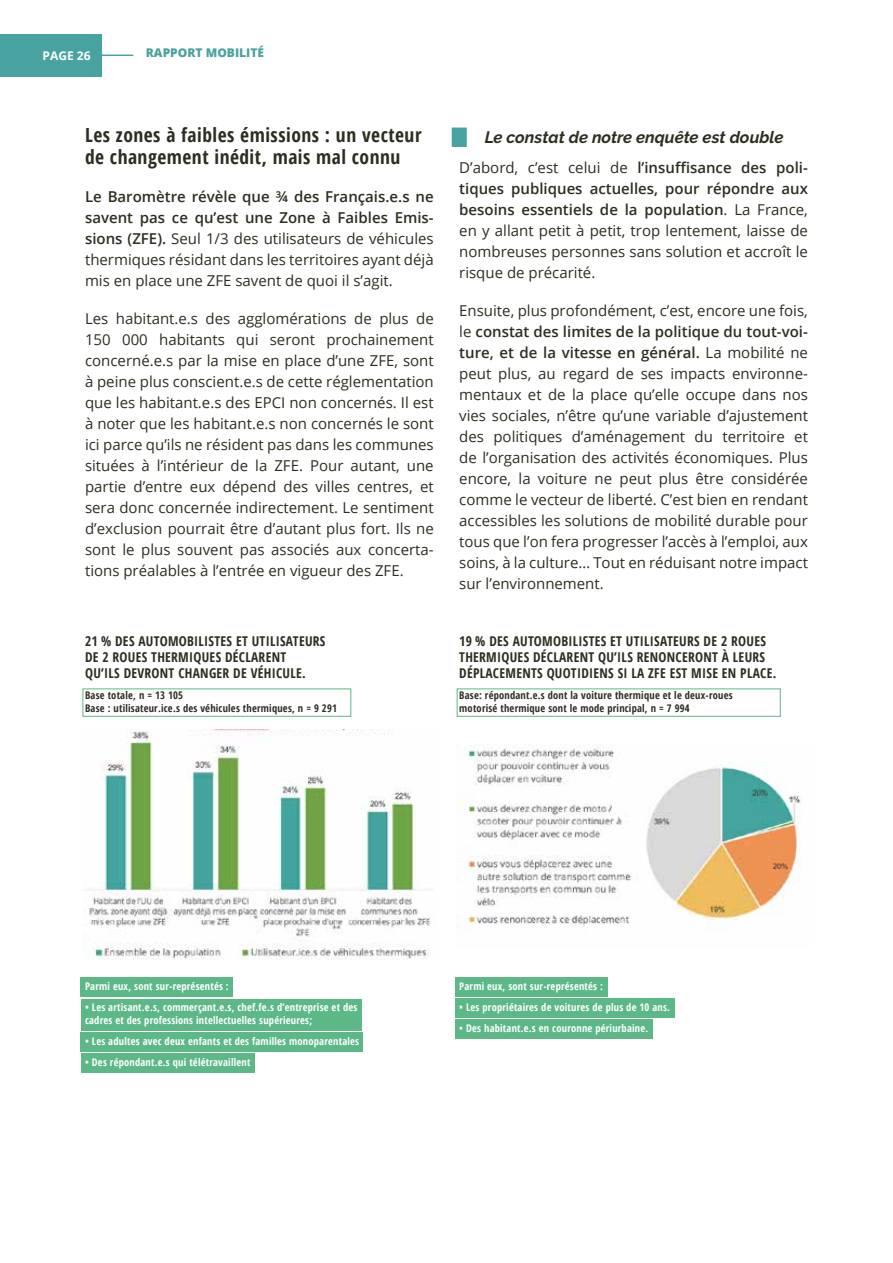
<style>
.page{position:relative;width:893px;height:1263px;background:#fff}
.page>*{position:absolute;margin:0;border:0;box-sizing:border-box;transform-origin:0 0}
.t1{font:700 condensed 19.5px/21px "Open Sans";letter-spacing:.025em;color:#2e2d21}
.t2{font:italic 700 16.5px "Raleway";color:#2e2d21}
.t3{font:15px/21px "Open Sans";color:#2e2d21;text-align:justify}
.t4{font:700 condensed 13.5px/16.2px "Open Sans";letter-spacing:.02em;color:#2e2d21}
.t5{font:800 12px "Open Sans";color:#48a3a0}
.t6{font:700 12px "Open Sans";color:#fff}
.t7{font:700 condensed 10.5px/12.6px "Open Sans";letter-spacing:.02em;color:#fff}
.t8{font:700 condensed 10.5px/12.6px "Open Sans";letter-spacing:.02em;color:#2e2d21}
.s1{font-weight:600}
</style>
<div class="page">
<hr style="left:0;top:55px;width:133px;height:1px;background:#48a3a0">
<div style="left:0;top:34px;width:102px;height:43px;background:#48a3a0"></div>
<img style="left:84px;top:729px;width:348px;height:230px">
<img style="left:457px;top:747px;width:345px;height:179px">
<div style="left:452px;top:128px;width:15px;height:19px;background:#48a3a0"></div>
<div style="left:81px;top:978px;width:152px;height:19px;background:#5cb887"></div>
<div style="left:81px;top:999px;width:281px;height:31px;background:#5cb887"></div>
<div style="left:81px;top:1032px;width:282px;height:19px;background:#5cb887"></div>
<div style="left:81px;top:1053px;width:173px;height:20px;background:#5cb887"></div>
<div style="left:455px;top:978px;width:152px;height:19px;background:#5cb887"></div>
<div style="left:455px;top:999px;width:219px;height:19px;background:#5cb887"></div>
<div style="left:455px;top:1020px;width:197px;height:19px;background:#5cb887"></div>
<p class="t6" style="left:43px;top:47px;width:50px">PAGE 26</p>
<p class="t5" style="left:146px;top:43px;width:120px">RAPPORT MOBILITÉ</p>
<h1 class="t1" style="left:85px;top:124px;width:338px">Les zones à faibles émissions : un vecteur de changement inédit, mais mal connu</h1>
<p class="t3" style="left:85px;top:185px;width:350px"><span class="s1">Le Baromètre révèle que ¾ des Français.e.s ne savent pas ce qu’est une Zone à Faibles Emis&shy;sions (ZFE).</span> Seul 1/3 des utilisateurs de véhicules thermiques résidant dans les territoires ayant déjà mis en place une ZFE savent de quoi il s’agit.</p>
<p class="t3" style="left:85px;top:307px;width:350px">Les habitant.e.s des agglomérations de plus de 150 000 habitants qui seront prochainement concerné.e.s par la mise en place d’une ZFE, sont à peine plus conscient.e.s de cette réglementation que les habitant.e.s des EPCI non concernés. Il est à noter que les habitant.e.s non concernés le sont ici parce qu’ils ne résident pas dans les communes situées à l’intérieur de la ZFE. Pour autant, une partie d’entre eux dépend des villes centres, et sera donc concernée indirectement. Le sentiment d’exclusion pourrait être d’autant plus fort. Ils ne sont le plus souvent pas associés aux concerta&shy;tions préalables à l’entrée en vigueur des ZFE.</p>
<p class="t4" style="left:85px;top:632px;width:242px">21 % DES AUTOMOBILISTES ET UTILISATEURS<br>DE 2 ROUES THERMIQUES DÉCLARENT<br>QU’ILS DEVRONT CHANGER DE VÉHICULE.</p>
<p class="t8" style="left:85px;top:689px;width:253px">Base totale, n = 13 105<br>Base : utilisateur.ice.s des véhicules thermiques, n = 9 291</p>
<p class="t2" style="left:485px;top:128px;width:300px">Le constat de notre enquête est double</p>
<p class="t3" style="left:459px;top:156px;width:350px">D’abord, c’est celui de <span class="s1">l’insuffisance des poli&shy;tiques publiques actuelles, pour répondre aux besoins essentiels de la population</span>. La France, en y allant petit à petit, trop lentement, laisse de nombreuses personnes sans solution et accroît le risque de précarité.</p>
<p class="t3" style="left:459px;top:299px;width:350px">Ensuite, plus profondément, c’est, encore une fois, le <span class="s1">constat des limites de la politique du tout-voi&shy;ture, et de la vitesse en général.</span> La mobilité ne peut plus, au regard de ses impacts environne&shy;mentaux et de la place qu’elle occupe dans nos vies sociales, n’être qu’une variable d’ajustement des politiques d’aménagement du territoire et de l’organisation des activités économiques. Plus encore, la voiture ne peut plus être considérée comme le vecteur de liberté. C’est bien en rendant accessibles les solutions de mobilité durable pour tous que l’on fera progresser l’accès à l’emploi, aux soins, à la culture… Tout en réduisant notre impact sur l’environnement.</p>
<p class="t4" style="left:459px;top:632px;width:319px">19 % DES AUTOMOBILISTES ET UTILISATEURS DE 2 ROUES<br>THERMIQUES DÉCLARENT QU’ILS RENONCERONT À LEURS<br>DÉPLACEMENTS QUOTIDIENS SI LA ZFE EST MISE EN PLACE.</p>
<p class="t8" style="left:459px;top:689px;width:275px">Base: répondant.e.s dont la voiture thermique et le deux-roues motorisé thermique sont le mode principal, n = 7 994</p>
<p class="t7" style="left:85px;top:979px;width:145px">Parmi eux, sont sur-représentés :</p>
<p class="t7" style="left:85px;top:1001px;width:274px">• Les artisant.e.s, commerçant.e.s, chef.fe.s d’entreprise et des cadres et des professions intellectuelles supérieures;</p>
<p class="t7" style="left:85px;top:1034px;width:276px">• Les adultes avec deux enfants et des familles monoparentales</p>
<p class="t7" style="left:85px;top:1055px;width:167px">• Des répondant.e.s qui télétravaillent</p>
<p class="t7" style="left:459px;top:979px;width:145px">Parmi eux, sont sur-représentés :</p>
<p class="t7" style="left:459px;top:1001px;width:212px">• Les propriétaires de voitures de plus de 10 ans.</p>
<p class="t7" style="left:459px;top:1022px;width:191px">• Des habitant.e.s en couronne périurbaine.</p>
</div>
